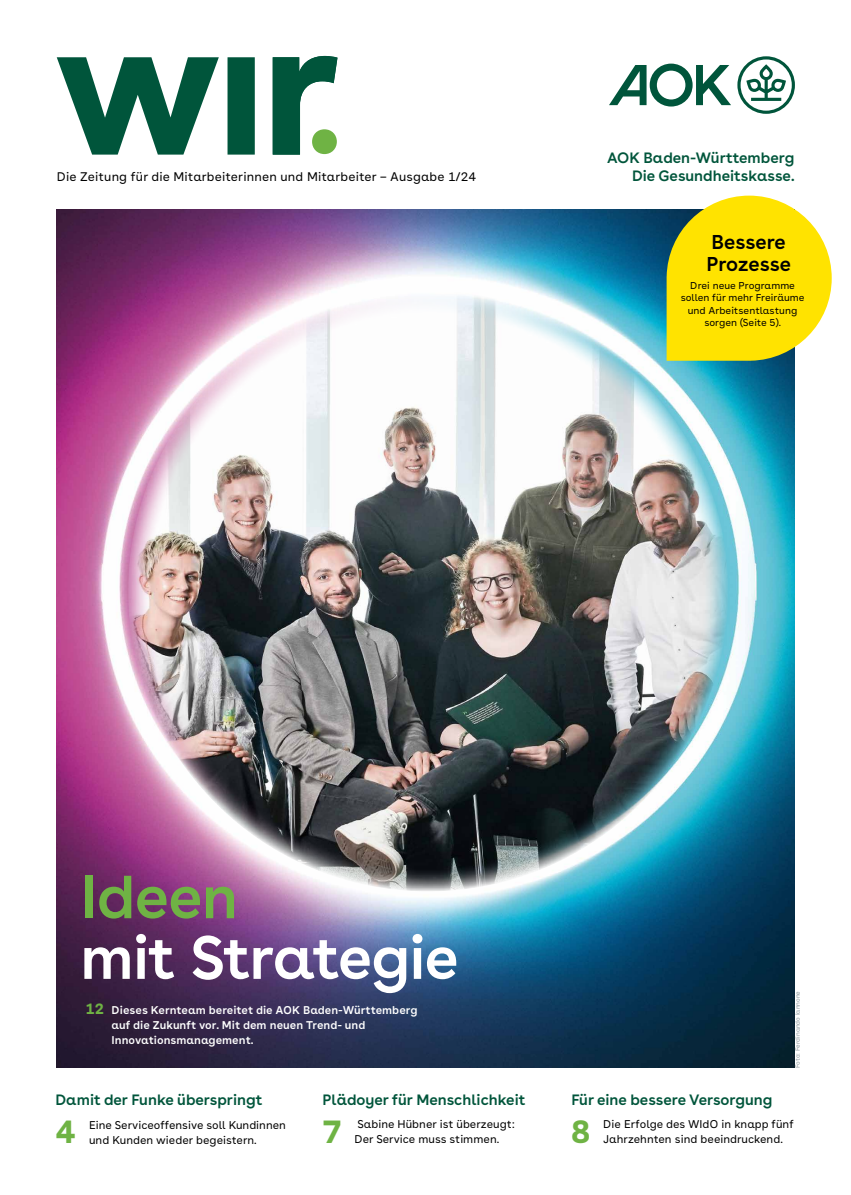
<style>
.page{position:relative;width:851px;height:1195px;background:#fff}
.page>*{position:absolute;margin:0;border:0;box-sizing:border-box;transform-origin:0 0}
.t1{font:600 60.62px "AOK Buenos Aires";letter-spacing:-.02em;color:#fff}
.t2{font:600 60.62px "AOK Buenos Aires";letter-spacing:-.005em;color:#6fb344}
.t3{font:700 32.5px "AOK Buenos Aires Text";color:#6fb344}
.t4{font:600 20px/22px "AOK Buenos Aires";color:#000}
.t5{font:700 15.12px "AOK Buenos Aires Text";color:#6fb344}
.t6{font:600 15px "AOK Buenos Aires";color:#00553b}
.t7{font:12.5px "AOK Buenos Aires Text";letter-spacing:.01em;color:#000}
.t8{font:11.25px/15px "AOK Buenos Aires Text";color:#000}
.t9{font:600 11.25px/15px "AOK Buenos Aires Text";color:#fff}
.t10{font:10px/12.5px "AOK Buenos Aires Text";color:#000;text-align:center}
.t11{font:6.25px "AOK Buenos Aires Text";color:#8b979c}
</style>
<div class="page">
<img style="left:57px;top:209px;width:737px;height:858px">
<svg style="left:609px;top:56px;width:185px;height:58px"></svg>
<svg style="left:57px;top:56px;width:280px;height:98px"></svg>
<svg style="left:666px;top:195px;width:165px;height:165px"></svg>
<img style="left:128px;top:291px;width:600px;height:600px;border-radius:300px">
<h3 class="t6" style="left:607px;top:145px;width:188px">AOK Baden-Württemberg</h3>
<p class="t7" style="left:57px;top:167px;width:421px">Die Zeitung für die Mitarbeiterinnen und Mitarbeiter – Ausgabe 1/24</p>
<h3 class="t6" style="left:632px;top:163px;width:164px">Die Gesundheitskasse.</h3>
<h1 class="t2" style="left:80px;top:845px;width:159px">Ideen</h1>
<h1 class="t1" style="left:80px;top:906px;width:380px">mit Strategie</h1>
<p class="t9" style="left:112px;top:1001px;width:307px">Dieses Kernteam bereitet die AOK Baden-Württemberg auf die Zukunft vor. Mit dem neuen Trend- und<br>Innovationsmanagement.</p>
<h3 class="t5" style="left:85px;top:995px;width:20px">12</h3>
<h3 class="t4" style="left:706px;top:229px;width:86px">Bessere<br>Prozesse</h3>
<p class="t10" style="left:680px;top:278px;width:125px">Drei neue Programme sollen für mehr Freiräume und Arbeitsentlastung sorgen (Seite 5).</p>
<p class="t11" style="left:792px;top:1067px;width:78px;rotate:-90deg">Foto: Ferdinando Iannone</p>
<h3 class="t6" style="left:55px;top:1087px;width:208px">Damit der Funke überspringt</h3>
<p class="t8" style="left:89px;top:1115px;width:198px">Eine Serviceoffensive soll Kundinnen</p>
<h2 class="t3" style="left:55px;top:1103px;width:21px">4</h2>
<p class="t8" style="left:89px;top:1130px;width:169px">und Kunden wieder begeistern.</p>
<h3 class="t6" style="left:322px;top:1087px;width:204px">Plädoyer für Menschlichkeit</h3>
<p class="t8" style="left:354px;top:1115px;width:162px">Sabine Hübner ist überzeugt:<br>Der Service muss stimmen.</p>
<h2 class="t3" style="left:570px;top:1103px;width:21px">8</h2>
<h3 class="t6" style="left:571px;top:1087px;width:202px">Für eine bessere Versorgung</h3>
<p class="t8" style="left:603px;top:1115px;width:192px">Die Erfolge des WIdO in knapp fünf<br>Jahrzehnten sind beeindruckend.</p>
<h2 class="t3" style="left:322px;top:1103px;width:21px">7</h2>
</div>
